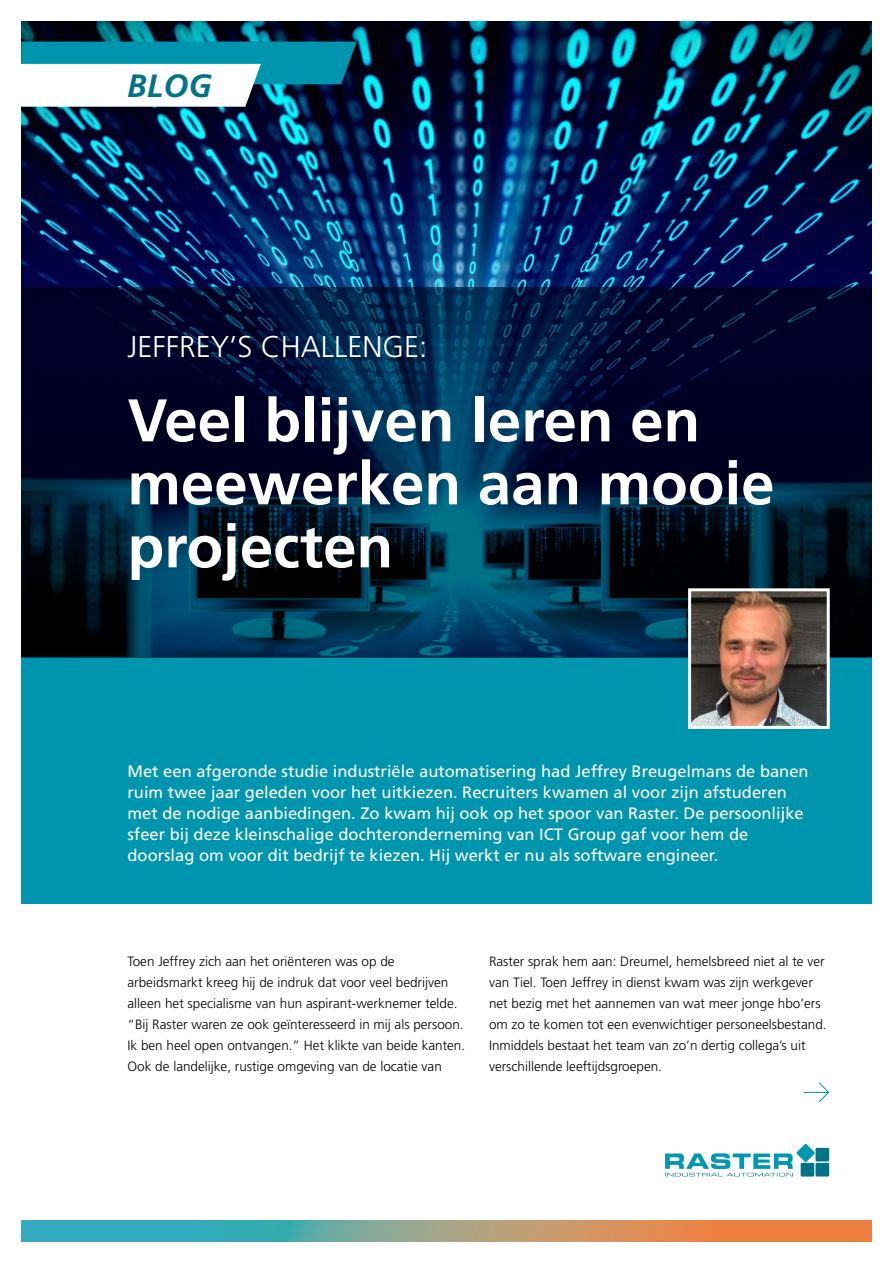
<style>
.page{position:relative;width:893px;height:1263px;background:#fff}
.page>*{position:absolute;margin:0;border:0;box-sizing:border-box;transform-origin:0 0}
.t1{font:700 60px/63px "Frutiger LT Std";color:#fff}
.t2{font:italic 700 32.25px "Frutiger LT Std";color:#007387}
.t3{font:300 30px "Frutiger LT Std";color:#fff}
.t4{font:16.5px/21px "Frutiger LT Std";color:#fff}
.t5{font:300 13.5px/21px "Frutiger LT Std";color:#000}
</style>
<div class="page">
<svg style="left:21px;top:1220px;width:851px;height:22px;background:#949b83"></svg>
<div style="left:815px;top:1163px;width:14px;height:13px;background:#007387"></div>
<div style="left:815px;top:1148px;width:14px;height:13px;background:#007387"></div>
<svg style="left:665px;top:1144px;width:150px;height:32px"></svg>
<img style="left:21px;top:21px;width:851px;height:266px">
<div style="left:21px;top:657px;width:851px;height:246px;background:#0095af"></div>
<svg style="left:803px;top:1082px;width:27px;height:21px"></svg>
<svg style="left:21px;top:287px;width:851px;height:370px;background:#001937"></svg>
<svg style="left:21px;top:42px;width:336px;height:65px"></svg>
<img style="left:692px;top:592px;width:134px;height:133px">
<div style="left:688px;top:588px;width:142px;height:141px;border:3px solid #fff"></div>
<h2 class="t2" style="left:128px;top:67px;width:86px">BLOG</h2>
<h3 class="t3" style="left:128px;top:330px;width:301px">JEFFREY’S CHALLENGE:</h3>
<h1 class="t1" style="left:128px;top:389px;width:648px">Veel blijven leren en meewerken aan mooie projecten</h1>
<p class="t4" style="left:128px;top:761px;width:682px">Met een afgeronde studie industriële automatisering had Jeffrey Breugelmans de banen ruim twee jaar geleden voor het uitkiezen. Recruiters kwamen al voor zijn afstuderen met de nodige aanbiedingen. Zo kwam hij ook op het spoor van Raster. De persoonlijke sfeer bij deze kleinschalige dochteronderneming van ICT Group gaf voor hem de doorslag om voor dit bedrijf te kiezen. Hij werkt er nu als software engineer.</p>
<p class="t5" style="left:128px;top:951px;width:339px">Toen Jeffrey zich aan het oriënteren was op de arbeidsmarkt kreeg hij de indruk dat voor veel bedrijven alleen het specialisme van hun aspirant-werknemer telde. “Bij Raster waren ze ook geïnteresseerd in mij als persoon.<br>Ik ben heel open ontvangen.” Het klikte van beide kanten.<br>Ook de landelijke, rustige omgeving van de locatie van</p>
<p class="t5" style="left:489px;top:951px;width:339px">Raster sprak hem aan: Dreumel, hemelsbreed niet al te ver van Tiel. Toen Jeffrey in dienst kwam was zijn werkgever net bezig met het aannemen van wat meer jonge hbo’ers om zo te komen tot een evenwichtiger personeelsbestand.<br>Inmiddels bestaat het team van zo’n dertig collega’s uit verschillende leeftijdsgroepen.</p>
</div>
